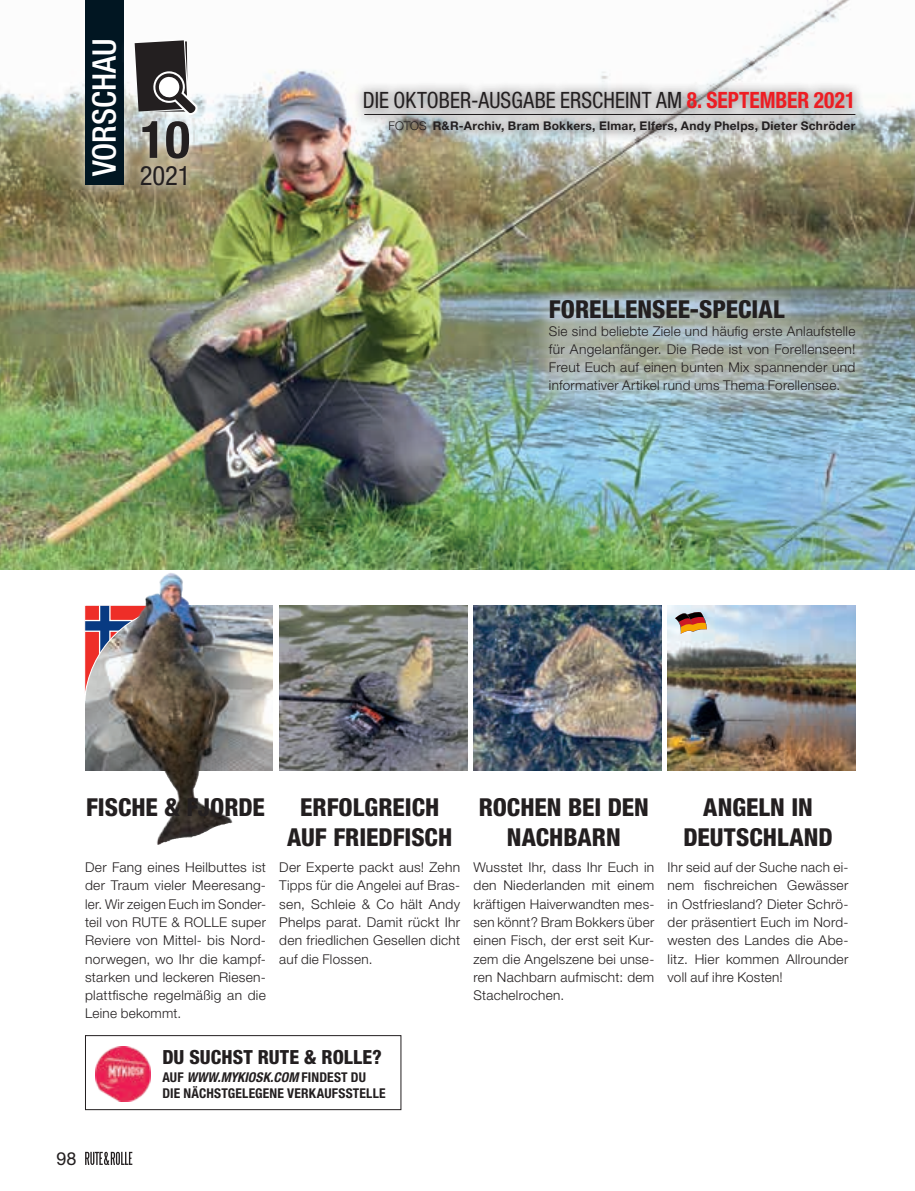
<style>
.page{position:relative;width:915px;height:1191px;background:#fff}
.page>*{position:absolute;margin:0;border:0;box-sizing:border-box;transform-origin:0 0}
.t1{font:700 condensed 51.75px "Helvetica Neue LT Std";color:#231f20}
.t2{font:500 condensed 32.55px "Helvetica Neue LT Std";color:#fff}
.t3{font:condensed 26.7px "Helvetica Neue LT Std";color:#231f20}
.t4{font:800 condensed 24.75px/30px "Helvetica Neue LT Std";color:#231f20;text-align:center}
.t5{font:condensed 22.5px "Helvetica Neue LT Std";letter-spacing:.005em;color:#231f20;scale:.95 1}
.t6{font:800 condensed 19.5px "Helvetica Neue LT Std";color:#231f20}
.t7{font:18px "Helvetica Neue LT Std";color:#231f20}
.t8{font:300 13.5px/18.3px "Helvetica Neue LT Std";letter-spacing:.02em;color:#231f20;text-align:justify}
.t9{font:700 condensed 13.5px/16.2px "Helvetica Neue LT Std";letter-spacing:.015em;color:#231f20}
.t10{font:700 12px "Helvetica Neue LT Std";letter-spacing:.025em;color:#231f20}
.s1{font-weight:700;color:#ee1d23}
.s2{font-weight:300}
.s3{font-style:italic}
</style>
<div class="page">
<img style="left:0;top:0;width:914px;height:569px">
<div style="left:85px;top:1035px;width:316px;height:75px;border:1px solid #231f20"></div>
<img style="left:95px;top:1046px;width:55px;height:55px">
<div style="left:525px;top:276px;width:353px;height:138px;background:#fff;opacity:.34"></div>
<img style="left:473px;top:605px;width:188px;height:165px">
<img style="left:667px;top:605px;width:188px;height:165px">
<img style="left:279px;top:605px;width:188px;height:165px">
<img style="left:85px;top:605px;width:188px;height:165px">
<img style="left:84px;top:604px;width:131px;height:98px">
<img style="left:153px;top:573px;width:17px;height:22px">
<svg style="left:85px;top:1151px;width:47px;height:14px"></svg>
<div style="left:69px;top:0;width:70px;height:200px;background:#fff;opacity:.86"></div>
<div style="left:85px;top:0;width:38px;height:185px;background:#011622"></div>
<div style="left:119px;top:25px;width:93px;height:105px;background:#fff;opacity:.86"></div>
<svg style="left:135px;top:40px;width:63px;height:70px"></svg>
<div style="left:130px;top:110px;width:70px;height:86px;background:#fff;opacity:.86"></div>
<div style="left:352px;top:80px;width:512px;height:40px;background:#231f20;opacity:.36"></div>
<div style="left:353px;top:103px;width:513px;height:23px;background:#231f20;opacity:.36"></div>
<hr style="left:364px;top:114px;width:491px;height:1px;background:#231f20">
<div style="left:378px;top:110px;width:488px;height:34px;background:#231f20;opacity:.36"></div>
<svg style="left:674px;top:611px;width:32px;height:23px"></svg>
<h2 class="t2" style="left:85px;top:176px;width:139px;rotate:-90deg">VORSCHAU</h2>
<h1 class="t1" style="left:140px;top:108px;width:51px">10</h1>
<h3 class="t3" style="left:140px;top:160px;width:52px">2021</h3>
<h3 class="t5" style="left:363px;top:87px;width:519px">DIE OKTOBER-AUSGABE ERSCHEINT AM <span class="s1">8. SEPTEMBER 2021</span></h3>
<p class="t10" style="left:388px;top:118px;width:468px"><span class="s2">FOTOS</span> R&amp;R-Archiv, Bram Bokkers, Elmar, Elfers, Andy Phelps, Dieter Schröder</p>
<h3 class="t4" style="left:549px;top:294px;width:237px">FORELLENSEE-SPECIAL</h3>
<p class="t8" style="left:549px;top:322px;width:308px">Sie sind beliebte Ziele und häufig erste Anlaufstelle für Angelanfänger. Die Rede ist von Forellenseen!<br>Freut Euch auf einen bunten Mix spannender und informativer Artikel rund ums Thema Forellensee.</p>
<h3 class="t4" style="left:86px;top:792px;width:180px">FISCHE &amp; FJORDE</h3>
<p class="t8" style="left:85px;top:857px;width:182px">Der Fang eines Heilbuttes ist der Traum vieler Meeresang&shy;ler. Wir zeigen Euch im Sonder&shy;teil von RUTE &amp; ROLLE super Reviere von Mittel- bis Nord&shy;norwegen, wo Ihr die kampf&shy;starken und leckeren Riesen&shy;plattfische regelmäßig an die Leine bekommt.</p>
<h3 class="t4" style="left:287px;top:792px;width:167px">ERFOLGREICH<br>AUF FRIEDFISCH</h3>
<p class="t8" style="left:279px;top:857px;width:182px">Der Experte packt aus! Zehn Tipps für die Angelei auf Bras&shy;sen, Schleie &amp; Co hält Andy Phelps parat. Damit rückt Ihr den friedlichen Gesellen dicht auf die Flossen.</p>
<h3 class="t6" style="left:162px;top:1044px;width:221px">DU SUCHST RUTE &amp; ROLLE?</h3>
<p class="t9" style="left:162px;top:1069px;width:225px">AUF <span class="s3">WWW.MYKIOSK.COM</span> FINDEST DU<br>DIE NÄCHSTGELEGENE VERKAUFSSTELLE</p>
<h3 class="t4" style="left:478px;top:792px;width:172px">ROCHEN BEI DEN<br>NACHBARN</h3>
<p class="t8" style="left:473px;top:857px;width:182px">Wusstet Ihr, dass Ihr Euch in den Niederlanden mit einem kräftigen Haiverwandten mes&shy;sen könnt? Bram Bokkers über einen Fisch, der erst seit Kur&shy;zem die Angelszene bei unse&shy;ren Nachbarn aufmischt: dem Stachelrochen.</p>
<h3 class="t4" style="left:683px;top:792px;width:151px">ANGELN IN<br>DEUTSCHLAND</h3>
<p class="t8" style="left:667px;top:857px;width:182px">Ihr seid auf der Suche nach ei&shy;nem fischreichen Gewässer in Ostfriesland? Dieter Schrö&shy;der präsentiert Euch im Nord&shy;westen des Landes die Abe&shy;litz. Hier kommen Allrounder voll auf ihre Kosten!</p>
<h3 class="t7" style="left:56px;top:1147px;width:22px">98</h3>
</div>
